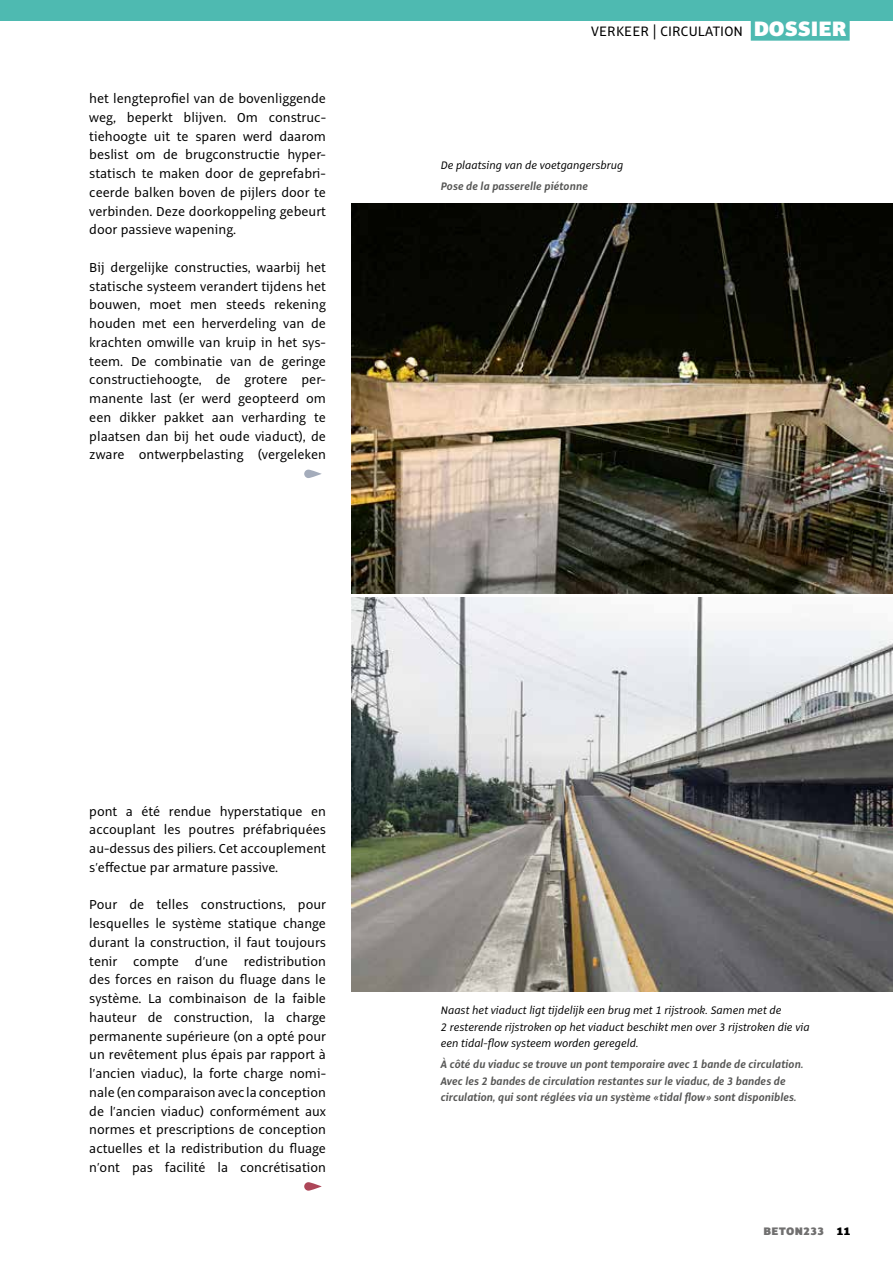
<style>
.page{position:relative;width:893px;height:1263px;background:#fff}
.page>*{position:absolute;margin:0;border:0;box-sizing:border-box;transform-origin:0 0}
.t1{font:15px "Alto Pro";letter-spacing:.01em;color:#000}
.t2{font:14.25px/18.8px "Alto Pro";color:#000;text-align:justify}
.t3{font:italic 700 12px/16.5px "Alto Pro";letter-spacing:.01em;color:#575756;scale:.93 1}
.t4{font:italic 12px/16.5px "Alto Pro";color:#000}
.t5{font:900 12px "Alto Pro";letter-spacing:.04em;color:#706f6f}
.s1{font-weight:900;font-size:22.95px;color:#fff}
.s2{color:#000}
</style>
<div class="page">
<div style="left:0;top:0;width:893px;height:21px;background:#4ebab1"></div>
<div style="left:751px;top:18px;width:99px;height:23px;background:#4ebab1"></div>
<svg style="left:304px;top:1182px;width:18px;height:9px"></svg>
<svg style="left:304px;top:470px;width:18px;height:8px"></svg>
<img style="left:351px;top:203px;width:542px;height:391px">
<img style="left:351px;top:598px;width:542px;height:393px">
<p class="t2" style="left:89px;top:89px;width:238px">het lengteprofiel van de bovenliggende weg, beperkt blijven. Om construc&shy;tiehoogte uit te sparen werd daarom beslist om de brugconstructie hyper&shy;statisch te maken door de geprefabri&shy;ceerde balken boven de pijlers door te verbinden. Deze doorkoppeling gebeurt door passieve wapening.</p>
<p class="t2" style="left:89px;top:258px;width:238px">Bij dergelijke constructies, waarbij het statische systeem verandert tijdens het bouwen, moet men steeds rekening houden met een herverdeling van de krachten omwille van kruip in het sys&shy;teem. De combinatie van de geringe constructiehoogte, de grotere per&shy;manente last (er werd geopteerd om een dikker pakket aan verharding te plaatsen dan bij het oude viaduct), de zware ontwerpbelasting (vergeleken</p>
<p class="t1" style="left:591px;top:22px;width:257px">VERKEER | CIRCULATION <span class="s1">DOSSIER</span></p>
<p class="t4" style="left:441px;top:157px;width:184px">De plaatsing van de voetgangersbrug</p>
<p class="t3" style="left:441px;top:178px;width:160px">Pose de la passerelle piétonne</p>
<p class="t2" style="left:89px;top:802px;width:238px">pont a été rendue hyperstatique en accouplant les poutres préfabriquées au-dessus des piliers. Cet accouplement s’effectue par armature passive.</p>
<p class="t2" style="left:89px;top:895px;width:238px">Pour de telles constructions, pour lesquelles le système statique change durant la construction, il faut toujours tenir compte d’une redistribution des forces en raison du fluage dans le système. La combinaison de la faible hauteur de construction, la charge permanente supérieure (on a opté pour un revêtement plus épais par rapport à l’ancien viaduc), la forte charge nomi&shy;nale (en comparaison avec la conception de l’ancien viaduc) conformément aux normes et prescriptions de conception actuelles et la redistribution du fluage n’ont pas facilité la concrétisation</p>
<p class="t4" style="left:441px;top:1002px;width:370px">Naast het viaduct ligt tijdelijk een brug met 1 rijstrook. Samen met de<br>2 resterende rijstroken op het viaduct beschikt men over 3 rijstroken die via een tidal-flow systeem worden geregeld.</p>
<p class="t3" style="left:441px;top:1056px;width:391px">À côté du viaduc se trouve un pont temporaire avec 1 bande de circulation.<br>Avec les 2 bandes de circulation restantes sur le viaduc, de 3 bandes de circulation, qui sont réglées via un système «tidal flow» sont disponibles.</p>
<p class="t5" style="left:763px;top:1223px;width:88px">BETON233 <span class="s2">11</span></p>
</div>
